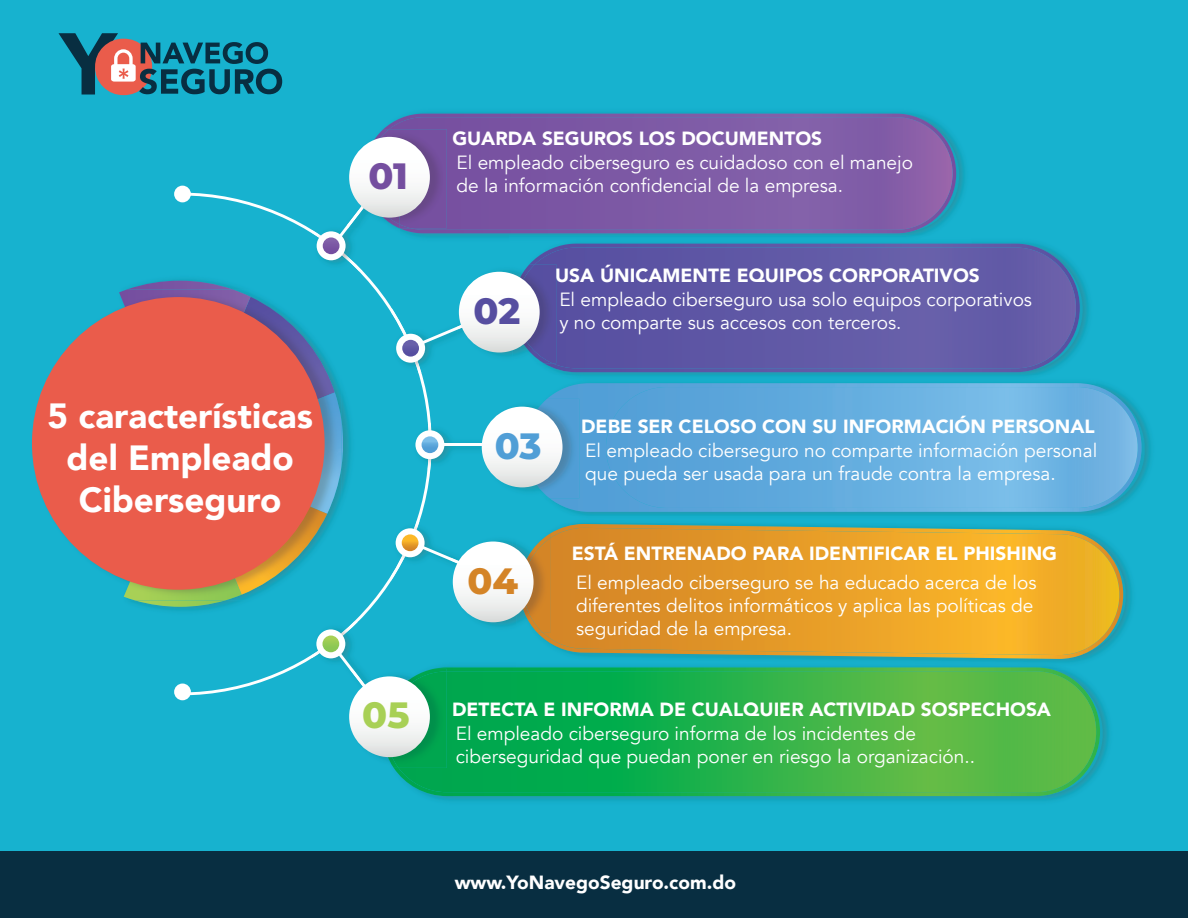
<style>
.page{position:relative;width:1188px;height:918px;background:#fff}
.page>*{position:absolute;margin:0;border:0;box-sizing:border-box;transform-origin:0 0}
.t1{font:800 36.6px "Montserrat";color:#744e9f}
.t2{font:800 36.6px "Montserrat";color:#564ea0}
.t3{font:800 36.6px "Montserrat";color:#509ed6}
.t4{font:800 36.6px "Montserrat";color:#d48427}
.t5{font:800 36.6px "Montserrat";color:#a8d056}
.t6{font:900 34.95px/42px "Avenir";color:#fff;text-align:center}
.t7{font:19.05px/23px "Avenir";color:#fff}
.t8{font:900 19.05px "Avenir";color:#fff}
</style>
<div class="page">
<div style="left:0;top:0;width:1188px;height:892px;background:#17b2cf"></div>
<div style="left:0;top:851px;width:1188px;height:67px;background:#082e41"></div>
<svg style="left:59px;top:33px;width:223px;height:62px"></svg>
<svg style="left:180px;top:193px;width:251px;height:502px"></svg>
<div style="left:174px;top:186px;width:17px;height:16px;background:#fff;border-radius:50%"></div>
<div style="left:174px;top:684px;width:17px;height:16px;background:#fff;border-radius:50%"></div>
<img style="left:130px;top:273px;width:227px;height:344px">
<svg style="left:341px;top:419px;width:3px;height:49px"></svg>
<svg style="left:128px;top:281px;width:105px;height:8px"></svg>
<svg style="left:135px;top:600px;width:90px;height:7px"></svg>
<img style="left:32px;top:289px;width:309px;height:311px">
<img style="left:251px;top:297px;width:84px;height:95px">
<img style="left:316px;top:392px;width:25px;height:122px">
<img style="left:119px;top:289px;width:132px;height:27px">
<img style="left:124px;top:580px;width:118px;height:20px">
<img style="left:184px;top:453px;width:143px;height:142px">
<div style="left:32px;top:297px;width:293px;height:293px;background:#ea5c4b;border-radius:50%"></div>
<img style="left:399px;top:112px;width:566px;height:132px">
<svg style="left:383px;top:114px;width:573px;height:119px;background:#6967aa"></svg>
<img style="left:389px;top:117px;width:564px;height:113px">
<img style="left:312px;top:193px;width:87px;height:78px">
<img style="left:312px;top:230px;width:51px;height:41px">
<img style="left:386px;top:228px;width:13px;height:16px">
<svg style="left:331px;top:193px;width:55px;height:54px"></svg>
<div style="left:317px;top:231px;width:29px;height:29px;background:#fff;border-radius:50%"></div>
<svg style="left:323px;top:237px;width:17px;height:17px"></svg>
<img style="left:368px;top:129px;width:79px;height:99px">
<img style="left:386px;top:224px;width:13px;height:4px">
<img style="left:386px;top:217px;width:13px;height:7px">
<img style="left:347px;top:184px;width:39px;height:44px">
<div style="left:349px;top:137px;width:81px;height:81px;background:linear-gradient(to bottom,#fff,#dee2e3);border-radius:40px"></div>
<img style="left:559px;top:242px;width:530px;height:133px">
<img style="left:509px;top:236px;width:462px;height:8px">
<svg style="left:530px;top:244px;width:550px;height:128px"></svg>
<img style="left:535px;top:247px;width:541px;height:121px">
<img style="left:391px;top:302px;width:40px;height:71px">
<img style="left:391px;top:307px;width:31px;height:66px">
<svg style="left:408px;top:310px;width:49px;height:40px"></svg>
<div style="left:396px;top:334px;width:29px;height:29px;background:#fff;border-radius:50%"></div>
<div style="left:402px;top:340px;width:17px;height:17px;background:#615aa6;border-radius:8px"></div>
<img style="left:457px;top:270px;width:56px;height:87px">
<img style="left:516px;top:264px;width:40px;height:99px">
<img style="left:509px;top:351px;width:4px;height:6px">
<img style="left:457px;top:310px;width:6px;height:20px">
<div style="left:459px;top:272px;width:81px;height:81px;background:linear-gradient(to bottom,#fff,#dce2e2);border-radius:40px"></div>
<img style="left:573px;top:416px;width:578px;height:100px">
<svg style="left:547px;top:383px;width:595px;height:129px;background:#4ba5d5"></svg>
<img style="left:606px;top:387px;width:532px;height:121px;border-radius:60px">
<img style="left:411px;top:423px;width:79px;height:47px">
<img style="left:427px;top:423px;width:5px;height:47px">
<hr style="left:426px;top:443px;width:92px;height:3px;background:#fff">
<div style="left:415px;top:430px;width:29px;height:29px;background:#fff;border-radius:50%"></div>
<svg style="left:422px;top:436px;width:16px;height:17px"></svg>
<img style="left:489px;top:470px;width:40px;height:21px">
<img style="left:489px;top:405px;width:40px;height:18px">
<img style="left:529px;top:399px;width:50px;height:99px">
<div style="left:482px;top:407px;width:81px;height:80px;background:linear-gradient(to bottom,#fff,#e3e6e5);border-radius:40px"></div>
<img style="left:537px;top:523px;width:595px;height:137px">
<svg style="left:538px;top:524px;width:585px;height:135px"></svg>
<img style="left:543px;top:528px;width:576px;height:127px">
<img style="left:391px;top:521px;width:40px;height:70px">
<img style="left:391px;top:521px;width:29px;height:60px">
<svg style="left:405px;top:539px;width:46px;height:41px"></svg>
<div style="left:396px;top:528px;width:29px;height:29px;background:#fff;border-radius:50%"></div>
<svg style="left:402px;top:534px;width:17px;height:17px"></svg>
<img style="left:453px;top:542px;width:67px;height:85px">
<img style="left:520px;top:534px;width:30px;height:88px">
<img style="left:523px;top:538px;width:27px;height:95px">
<img style="left:451px;top:540px;width:62px;height:51px">
<img style="left:451px;top:558px;width:10px;height:22px">
<div style="left:453px;top:542px;width:81px;height:80px;background:linear-gradient(to bottom,#fff,#e3e5e4);border-radius:40px"></div>
<img style="left:399px;top:660px;width:710px;height:141px">
<img style="left:516px;top:660px;width:593px;height:10px">
<svg style="left:394px;top:667px;width:706px;height:129px;background:#25b068"></svg>
<img style="left:399px;top:671px;width:697px;height:121px">
<img style="left:312px;top:622px;width:87px;height:73px">
<img style="left:312px;top:622px;width:46px;height:36px">
<img style="left:386px;top:660px;width:13px;height:9px">
<svg style="left:328px;top:639px;width:58px;height:56px"></svg>
<div style="left:316px;top:629px;width:29px;height:29px;background:#fff;border-radius:50%"></div>
<svg style="left:322px;top:636px;width:17px;height:16px"></svg>
<img style="left:347px;top:669px;width:36px;height:90px">
<img style="left:383px;top:669px;width:64px;height:92px">
<img style="left:387px;top:671px;width:60px;height:97px">
<img style="left:349px;top:669px;width:37px;height:41px">
<div style="left:349px;top:676px;width:81px;height:81px;background:linear-gradient(to bottom,#feffff,#e5e7e6);border-radius:40px"></div>
<h2 class="t6" style="left:48px;top:394px;width:267px">5 características del Empleado<br>Ciberseguro</h2>
<h1 class="t1" style="left:368px;top:149px;width:41px">01</h1>
<h1 class="t5" style="left:362px;top:689px;width:49px">05</h1>
<p class="t8" style="left:452px;top:122px;width:371px">GUARDA SEGUROS LOS DOCUMENTOS</p>
<p class="t7" style="left:457px;top:151px;width:458px">El empleado ciberseguro es cuidadoso con el manejo de la información confidencial de la empresa.</p>
<h1 class="t2" style="left:474px;top:284px;width:48px">02</h1>
<p class="t8" style="left:555px;top:260px;width:426px">USA ÚNICAMENTE EQUIPOS CORPORATIVOS</p>
<p class="t7" style="left:559px;top:289px;width:474px">El empleado ciberseguro usa solo equipos corporativos y no comparte sus accesos con terceros.</p>
<h1 class="t3" style="left:495px;top:419px;width:48px">03</h1>
<h1 class="t4" style="left:467px;top:554px;width:52px">04</h1>
<p class="t8" style="left:581px;top:410px;width:515px">DEBE SER CELOSO CON SU INFORMACIÓN PERSONAL</p>
<p class="t7" style="left:585px;top:439px;width:513px">El empleado ciberseguro no comparte información personal que pueda ser usada para un fraude contra la empresa.</p>
<p class="t8" style="left:572px;top:537px;width:487px">ESTÁ ENTRENADO PARA IDENTIFICAR EL PHISHING</p>
<p class="t7" style="left:576px;top:571px;width:462px">El empleado ciberseguro se ha educado acerca de los diferentes delitos informáticos y aplica las políticas de seguridad de la empresa.</p>
<p class="t8" style="left:452px;top:693px;width:601px">DETECTA E INFORMA DE CUALQUIER ACTIVIDAD SOSPECHOSA</p>
<p class="t7" style="left:456px;top:722px;width:521px">El empleado ciberseguro informa de los incidentes de ciberseguridad que puedan poner en riesgo la organización..</p>
<p class="t8" style="left:455px;top:866px;width:283px">www.YoNavegoSeguro.com.do</p>
</div>
